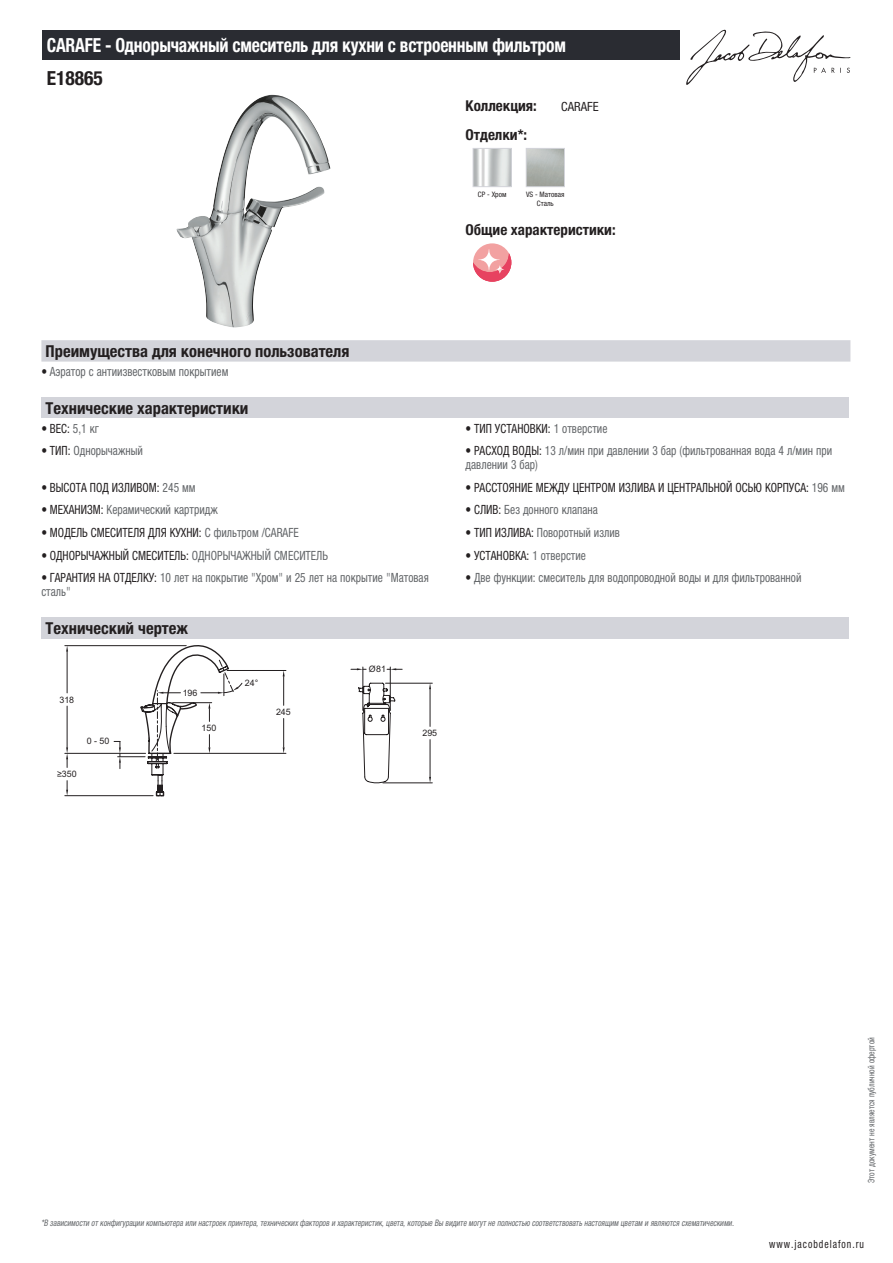
<style>
.page{position:relative;width:893px;height:1263px;background:#fff}
.page>*{position:absolute;margin:0;border:0;box-sizing:border-box;transform-origin:0 0}
.t1{font:700 condensed 19.5px "Helvetica Neue LTCYR";letter-spacing:-.01em;color:#fff;scale:.9 1}
.t2{font:700 condensed 19.5px "Helvetica Neue LTCYR";color:#231f20}
.t3{font:700 condensed 16.5px "Helvetica Neue LTCYR";color:#231f20}
.t4{font:700 condensed 15px "Helvetica Neue LTCYR";color:#231f20}
.t5{font:condensed 12.75px/13.5px "Helvetica Neue LTCYR";color:#626568;scale:.9 1}
.t6{font:condensed 12.75px "Helvetica Neue LTCYR";color:#231f20;scale:.9 1}
.t7{font:condensed 12.75px "Helvetica Neue LTCYR";color:#231f20}
.t8{font:condensed 11.25px "Helvetica Neue LTCYR";letter-spacing:.1em;color:#231f20;scale:.87 1}
.t9{font:italic condensed 9px "Helvetica Neue LTCYR";color:#626568;scale:.87 1}
.t10{font:condensed 9px "Helvetica Neue LTCYR";color:#626568;scale:.87 1}
.t11{font:8.85px "Arial";color:#231f20}
.t12{font:condensed 7.5px/9px "Helvetica Neue LTCYR";color:#231f20;text-align:center}
.s1{color:#231f20}
.s2{color:#626568}
</style>
<div class="page">
<svg style="left:686px;top:30px;width:164px;height:55px"></svg>
<img style="left:177px;top:95px;width:153px;height:233px">
<img style="left:475px;top:150px;width:35px;height:35px">
<div style="left:473px;top:148px;width:39px;height:39px;border:1px solid #d3d4da"></div>
<div style="left:526px;top:148px;width:39px;height:39px;border:1px solid #d3d4da"></div>
<div style="left:473px;top:243px;width:38px;height:39px;background:#f2a1a1;border-radius:50%"></div>
<svg style="left:473px;top:249px;width:38px;height:33px"></svg>
<div style="left:41px;top:340px;width:809px;height:22px;background:#d3d4da"></div>
<div style="left:41px;top:397px;width:808px;height:21px;background:#d3d4da"></div>
<div style="left:41px;top:617px;width:808px;height:22px;background:#d3d4da"></div>
<hr style="left:386px;top:683px;width:46px;height:1px;background:#231f20">
<hr style="left:383px;top:782px;width:49px;height:1px;background:#231f20">
<hr style="left:430px;top:689px;width:1px;height:37px;background:#231f20">
<hr style="left:430px;top:740px;width:1px;height:37px;background:#231f20">
<svg style="left:429px;top:683px;width:2px;height:6px"></svg>
<svg style="left:429px;top:777px;width:2px;height:6px"></svg>
<hr style="left:65px;top:753px;width:81px;height:1px;background:#231f20">
<hr style="left:65px;top:795px;width:88px;height:1px;background:#231f20">
<svg style="left:66px;top:781px;width:2px;height:15px"></svg>
<hr style="left:227px;top:670px;width:59px;height:1px;background:#231f20">
<hr style="left:174px;top:753px;width:112px;height:1px;background:#231f20">
<svg style="left:283px;top:671px;width:2px;height:34px"></svg>
<svg style="left:283px;top:718px;width:2px;height:35px"></svg>
<hr style="left:65px;top:645px;width:121px;height:1px;background:#231f20">
<hr style="left:67px;top:652px;width:1px;height:41px;background:#231f20">
<hr style="left:67px;top:706px;width:1px;height:41px;background:#231f20">
<svg style="left:66px;top:646px;width:2px;height:6px"></svg>
<svg style="left:66px;top:747px;width:2px;height:20px"></svg>
<hr style="left:363px;top:667px;width:1px;height:43px;background:#231f20">
<hr style="left:390px;top:667px;width:1px;height:43px;background:#231f20">
<svg style="left:351px;top:668px;width:15px;height:2px"></svg>
<svg style="left:387px;top:668px;width:15px;height:2px"></svg>
<svg style="left:358px;top:683px;width:37px;height:100px"></svg>
<svg style="left:114px;top:645px;width:129px;height:151px"></svg>
<div style="left:43px;top:30px;width:637px;height:30px;background:#2a2c32"></div>
<h1 class="t1" style="left:47px;top:34px;width:578px">CARAFE - Однорычажный смеситель для кухни с встроенным фильтром</h1>
<h1 class="t2" style="left:47px;top:67px;width:58px">E18865</h1>
<p class="t4" style="left:466px;top:97px;width:73px">Коллекция:</p>
<p class="t7" style="left:561px;top:99px;width:39px">CARAFE</p>
<p class="t4" style="left:466px;top:126px;width:63px">Отделки*:</p>
<p class="t12" style="left:478px;top:190px;width:30px">CP - Хром</p>
<p class="t12" style="left:526px;top:190px;width:40px">VS - Матовая<br>Сталь</p>
<p class="t4" style="left:466px;top:221px;width:152px">Общие характеристики:</p>
<p class="t3" style="left:46px;top:342px;width:305px">Преимущества для конечного пользователя</p>
<p class="t5" style="left:41px;top:365px;width:209px"><span class="s1">•</span> Аэратор с антиизвестковым покрытием</p>
<p class="t3" style="left:46px;top:399px;width:204px">Технические характеристики</p>
<p class="t6" style="left:41px;top:421px;width:65px">• ВЕС: <span class="s2">5,1 кг</span></p>
<p class="t6" style="left:466px;top:421px;width:159px">• ТИП УСТАНОВКИ: <span class="s2">1 отверстие</span></p>
<p class="t5" style="left:41px;top:444px;width:114px"><span class="s1">• ТИП:</span> Однорычажный</p>
<p class="t5" style="left:466px;top:444px;width:409px"><span class="s1">• РАСХОД ВОДЫ:</span> 13 л/мин при давлении 3 бар (фильтрованная вода 4 л/мин при давлении 3 бар)</p>
<p class="t6" style="left:41px;top:480px;width:173px">• ВЫСОТА ПОД ИЗЛИВОМ: <span class="s2">245 мм</span></p>
<p class="t6" style="left:466px;top:480px;width:423px">• РАССТОЯНИЕ МЕЖДУ ЦЕНТРОМ ИЗЛИВА И ЦЕНТРАЛЬНОЙ ОСЬЮ КОРПУСА: <span class="s2">196 мм</span></p>
<p class="t5" style="left:41px;top:503px;width:198px"><span class="s1">• МЕХАНИЗМ:</span> Керамический картридж</p>
<p class="t5" style="left:466px;top:503px;width:149px"><span class="s1">• СЛИВ:</span> Без донного клапана</p>
<p class="t6" style="left:41px;top:525px;width:287px">• МОДЕЛЬ СМЕСИТЕЛЯ ДЛЯ КУХНИ: <span class="s2">С фильтром /CARAFE</span></p>
<p class="t5" style="left:466px;top:526px;width:173px"><span class="s1">• ТИП ИЗЛИВА:</span> Поворотный излив</p>
<p class="t6" style="left:41px;top:548px;width:320px">• ОДНОРЫЧАЖНЫЙ СМЕСИТЕЛЬ: <span class="s2">ОДНОРЫЧАЖНЫЙ СМЕСИТЕЛЬ</span></p>
<p class="t6" style="left:466px;top:548px;width:135px">• УСТАНОВКА: <span class="s2">1 отверстие</span></p>
<p class="t5" style="left:41px;top:571px;width:432px"><span class="s1">• ГАРАНТИЯ НА ОТДЕЛКУ:</span> 10 лет на покрытие "Хром" и 25 лет на покрытие "Матовая сталь"</p>
<p class="t5" style="left:466px;top:571px;width:375px"><span class="s1">•</span> Две функции: смеситель для водопроводной воды и для фильтрованной</p>
<p class="t3" style="left:46px;top:619px;width:144px">Технический чертеж</p>
<p class="t11" style="left:59px;top:694px;width:16px">318</p>
<p class="t11" style="left:57px;top:768px;width:21px">≥350</p>
<p class="t11" style="left:87px;top:735px;width:24px">0 - 50</p>
<p class="t11" style="left:183px;top:687px;width:16px">196</p>
<p class="t11" style="left:201px;top:722px;width:16px">150</p>
<p class="t11" style="left:245px;top:677px;width:15px">24°</p>
<p class="t11" style="left:276px;top:706px;width:16px">245</p>
<p class="t11" style="left:369px;top:663px;width:19px">Ø81</p>
<p class="t11" style="left:422px;top:727px;width:16px">295</p>
<p class="t9" style="left:41px;top:1218px;width:800px">*В зависимости отконфигурации компьютера или настроек принтера,техническихфакторов и характеристик,цвета,которые Вы видите могутне полностью соответствоватьнастоящим цветам и являются схематическими.</p>
<p class="t10" style="left:866px;top:1183px;width:169px;rotate:-90deg">Этот документ не является публичной офертой</p>
<p class="t8" style="left:769px;top:1237px;width:110px">www.jacobdelafon.ru</p>
</div>
